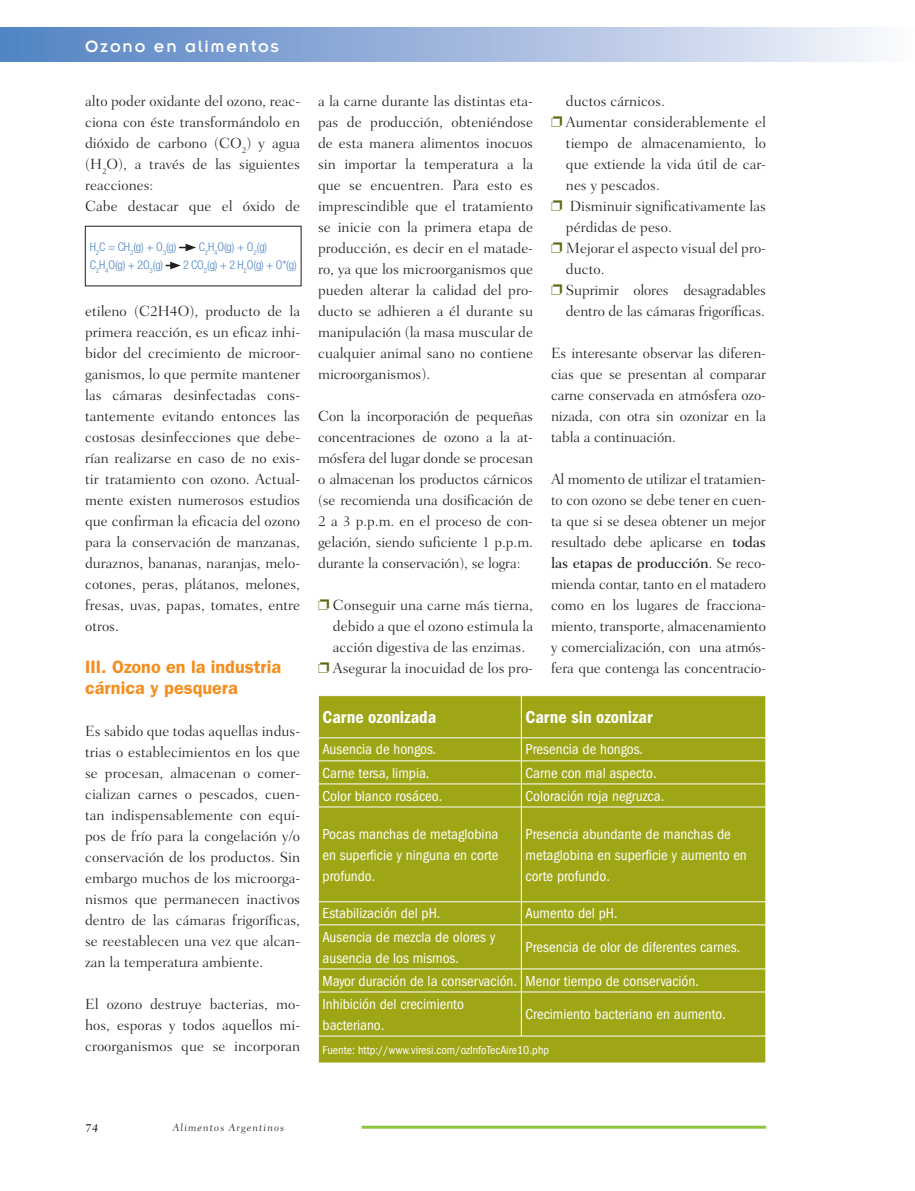
<style>
.page{position:relative;width:915px;height:1191px;background:#fff}
.page>*{position:absolute;margin:0;border:0;box-sizing:border-box;transform-origin:0 0}
.subtitulo{font:600 18px/21px "ITC Franklin Gothic Std";color:#f68e1e}
.tablas{font:18px "ITC Franklin Gothic Std Dm Cd";color:#fff}
.t1{font:18px "Insignia LT Std";letter-spacing:.1em;color:#fff}
.volitas{font:300 15px/21px "Fairfield LT Std";color:#231f20;text-align:justify}
.tablas-2{font:condensed 15px/21px "ITC Franklin Gothic Std";color:#fff}
.t2{font:300 condensed 12px "Helvetica Neue LT Std";color:#4d84c4}
.tablas-3{font:condensed 12px "ITC Franklin Gothic Std";color:#fff}
.t3{font:12px "Fairfield LT Std Caption Med";color:#231f20}
.t4{font:300 10.5px "Fairfield LT Std Caption";letter-spacing:.1em;color:#231f20}
.s1{color:#556b0e}
.s2{font-weight:500}
</style>
<div class="page">
<div style="left:0;top:27px;width:914px;height:34px;background:linear-gradient(to right,#4e7ec2,#f7f6fb)"></div>
<hr style="left:361px;top:1125px;width:404px;height:3px;background:#8bc63e">
<div style="left:319px;top:696px;width:446px;height:366px;background:#9ea615"></div>
<hr style="left:521px;top:696px;width:1px;height:41px;background:#fff">
<hr style="left:318px;top:737px;width:203px;height:1px;background:#fff">
<hr style="left:521px;top:737px;width:244px;height:1px;background:#fff">
<hr style="left:318px;top:760px;width:203px;height:1px;background:#fff">
<hr style="left:521px;top:760px;width:244px;height:1px;background:#fff">
<hr style="left:318px;top:783px;width:203px;height:1px;background:#fff">
<svg style="left:318px;top:738px;width:1px;height:68px"></svg>
<hr style="left:521px;top:783px;width:244px;height:1px;background:#fff">
<svg style="left:521px;top:738px;width:1px;height:68px"></svg>
<svg style="left:765px;top:738px;width:1px;height:68px"></svg>
<hr style="left:318px;top:806px;width:203px;height:1px;background:#fff">
<hr style="left:521px;top:806px;width:244px;height:1px;background:#fff">
<hr style="left:521px;top:807px;width:1px;height:94px;background:#fff">
<hr style="left:318px;top:901px;width:203px;height:1px;background:#fff">
<svg style="left:318px;top:902px;width:1px;height:22px"></svg>
<hr style="left:521px;top:901px;width:244px;height:1px;background:#fff">
<svg style="left:521px;top:902px;width:1px;height:22px"></svg>
<svg style="left:765px;top:902px;width:1px;height:22px"></svg>
<hr style="left:318px;top:924px;width:203px;height:1px;background:#fff">
<hr style="left:521px;top:924px;width:244px;height:1px;background:#fff">
<hr style="left:521px;top:925px;width:1px;height:43px;background:#fff">
<hr style="left:318px;top:968px;width:203px;height:1px;background:#fff">
<svg style="left:318px;top:969px;width:1px;height:22px"></svg>
<hr style="left:521px;top:968px;width:244px;height:1px;background:#fff">
<svg style="left:521px;top:969px;width:1px;height:22px"></svg>
<svg style="left:765px;top:969px;width:1px;height:22px"></svg>
<hr style="left:318px;top:991px;width:203px;height:1px;background:#fff">
<hr style="left:521px;top:991px;width:244px;height:1px;background:#fff">
<hr style="left:521px;top:992px;width:1px;height:43px;background:#fff">
<hr style="left:318px;top:1035px;width:203px;height:1px;background:#fff">
<svg style="left:318px;top:1036px;width:1px;height:26px"></svg>
<hr style="left:521px;top:1035px;width:244px;height:1px;background:#fff">
<svg style="left:765px;top:1036px;width:1px;height:26px"></svg>
<svg style="left:179px;top:244px;width:17px;height:7px"></svg>
<svg style="left:165px;top:262px;width:16px;height:7px"></svg>
<p class="t1" style="left:85px;top:38px;width:195px">Ozono en alimentos</p>
<p class="volitas" style="left:85px;top:90px;width:216px">alto poder oxidante del ozono, reac&shy;ciona con éste transformándolo en dióxido de carbono (CO<sub>2</sub>) y agua (H<sub>2</sub>O), a través de las siguientes reacciones:</p>
<p class="volitas" style="left:85px;top:195px;width:216px">Cabe destacar que el óxido de</p>
<p class="t2" style="left:90px;top:240px;width:88px">H<sub>2</sub>C = CH<sub>2</sub>(g) + O<sub>3</sub>(g)</p>
<p class="t2" style="left:199px;top:240px;width:70px">C<sub>2</sub>H<sub>4</sub>O(g) + O<sub>2</sub>(g)</p>
<p class="t2" style="left:90px;top:258px;width:75px">C<sub>2</sub>H<sub>4</sub>O(g) + 2O<sub>3</sub>(g)</p>
<p class="t2" style="left:183px;top:258px;width:115px">2 CO<sub>2</sub>(g) + 2 H<sub>2</sub>O(g) + O*(g)</p>
<p class="volitas" style="left:85px;top:300px;width:216px">etileno (C2H4O), producto de la primera reacción, es un eficaz inhi&shy;bidor del crecimiento de microor&shy;ganismos, lo que permite mantener las cámaras desinfectadas cons&shy;tantemente evitando entonces las costosas desinfecciones que debe&shy;rían realizarse en caso de no exis&shy;tir tratamiento con ozono. Actual&shy;mente existen numerosos estudios que confirman la eficacia del ozono para la conservación de manzanas, duraznos, bananas, naranjas, melo&shy;cotones, peras, plátanos, melones, fresas, uvas, papas, tomates, entre otros.</p>
<p class="subtitulo" style="left:85px;top:656px;width:197px">III. Ozono en la industria cárnica y pesquera</p>
<p class="volitas" style="left:85px;top:720px;width:216px">Es sabido que todas aquellas indus&shy;trias o establecimientos en los que se procesan, almacenan o comer&shy;cializan carnes o pescados, cuen&shy;tan indispensablemente con equi&shy;pos de frío para la congelación y/o conservación de los productos. Sin embargo muchos de los microorga&shy;nismos que permanecen inactivos dentro de las cámaras frigoríficas, se reestablecen una vez que alcan&shy;zan la temperatura ambiente.</p>
<p class="volitas" style="left:85px;top:993px;width:216px">El ozono destruye bacterias, mo&shy;hos, esporas y todos aquellos mi&shy;croorganismos que se incorporan</p>
<p class="volitas" style="left:318px;top:90px;width:216px">a la carne durante las distintas eta&shy;pas de producción, obteniéndose de esta manera alimentos inocuos sin importar la temperatura a la que se encuentren. Para esto es imprescindible que el tratamiento se inicie con la primera etapa de producción, es decir en el matade&shy;ro, ya que los microorganismos que pueden alterar la calidad del pro&shy;ducto se adhieren a él durante su manipulación (la masa muscular de cualquier animal sano no contiene microorganismos).</p>
<p class="volitas" style="left:318px;top:405px;width:216px">Con la incorporación de pequeñas concentraciones de ozono a la at&shy;mósfera del lugar donde se procesan o almacenan los productos cárnicos (se recomienda una dosificación de 2 a 3 p.p.m. en el proceso de con&shy;gelación, siendo suficiente 1 p.p.m. durante la conservación), se logra:</p>
<p class="volitas" style="left:333px;top:594px;width:201px;text-indent:-15px"><span class="s1">❐</span> Conseguir una carne más tierna, debido a que el ozono estimula la acción digestiva de las enzimas.</p>
<p class="volitas" style="left:318px;top:657px;width:216px"><span class="s1">❐</span> Asegurar la inocuidad de los pro-</p>
<p class="volitas" style="left:565px;top:90px;width:100px">ductos cárnicos.</p>
<p class="volitas" style="left:565px;top:111px;width:201px;text-indent:-15px"><span class="s1">❐</span> Aumentar considerablemente el tiempo de almacenamiento, lo que extiende la vida útil de car&shy;nes y pescados.</p>
<p class="volitas" style="left:565px;top:195px;width:201px;text-indent:-15px"><span class="s1">❐</span> Disminuir significativamente las pérdidas de peso.</p>
<p class="volitas" style="left:565px;top:237px;width:201px;text-indent:-15px"><span class="s1">❐</span> Mejorar el aspecto visual del pro&shy;ducto.</p>
<p class="volitas" style="left:551px;top:279px;width:216px;text-align:right"><span class="s1">❐</span> Suprimir olores desagradables dentro de las cámaras frigoríficas.</p>
<p class="volitas" style="left:551px;top:342px;width:216px">Es interesante observar las diferen&shy;cias que se presentan al comparar carne conservada en atmósfera ozo&shy;nizada, con otra sin ozonizar en la tabla a continuación.</p>
<p class="volitas" style="left:551px;top:468px;width:216px">Al momento de utilizar el tratamien&shy;to con ozono se debe tener en cuen&shy;ta que si se desea obtener un mejor resultado debe aplicarse en <span class="s2">todas las etapas de producción</span>. Se reco&shy;mienda contar, tanto en el matadero como en los lugares de fracciona&shy;miento, transporte, almacenamiento y comercialización, con una atmós&shy;fera que contenga las concentracio-</p>
<p class="tablas" style="left:322px;top:706px;width:115px">Carne ozonizada</p>
<p class="tablas" style="left:525px;top:706px;width:128px">Carne sin ozonizar</p>
<p class="tablas-2" style="left:322px;top:739px;width:115px">Ausencia de hongos.</p>
<p class="tablas-2" style="left:525px;top:739px;width:119px">Presencia de hongos.</p>
<p class="tablas-2" style="left:322px;top:762px;width:108px">Carne tersa, limpia.</p>
<p class="tablas-2" style="left:525px;top:762px;width:132px">Carne con mal aspecto.</p>
<p class="tablas-2" style="left:322px;top:785px;width:121px">Color blanco rosáceo.</p>
<p class="tablas-2" style="left:525px;top:785px;width:140px">Coloración roja negruzca.</p>
<p class="tablas-2" style="left:322px;top:823px;width:177px;text-align:justify">Pocas manchas de metaglobina en superficie y ninguna en corte profundo.</p>
<p class="tablas-2" style="left:525px;top:823px;width:223px">Presencia abundante de manchas de metaglobina en superficie y aumento en corte profundo.</p>
<p class="tablas-2" style="left:322px;top:903px;width:119px">Estabilización del pH.</p>
<p class="tablas-2" style="left:525px;top:903px;width:94px">Aumento del pH.</p>
<p class="tablas-2" style="left:322px;top:926px;width:174px">Ausencia de mezcla de olores y ausencia de los mismos.</p>
<p class="tablas-2" style="left:525px;top:936px;width:216px">Presencia de olor de diferentes carnes.</p>
<p class="tablas-2" style="left:322px;top:970px;width:196px">Mayor duración de la conservación.</p>
<p class="tablas-2" style="left:525px;top:970px;width:175px">Menor tiempo de conservación.</p>
<p class="tablas-2" style="left:322px;top:993px;width:143px">Inhibición del crecimiento bacteriano.</p>
<p class="tablas-2" style="left:525px;top:1003px;width:202px">Crecimiento bacteriano en aumento.</p>
<p class="tablas-3" style="left:322px;top:1043px;width:228px">Fuente: http://www.viresi.com/ozInfoTecAire10.php</p>
<p class="t3" style="left:85px;top:1120px;width:15px">74</p>
<p class="t4" style="left:173px;top:1121px;width:113px">Alimentos Argentinos</p>
</div>
